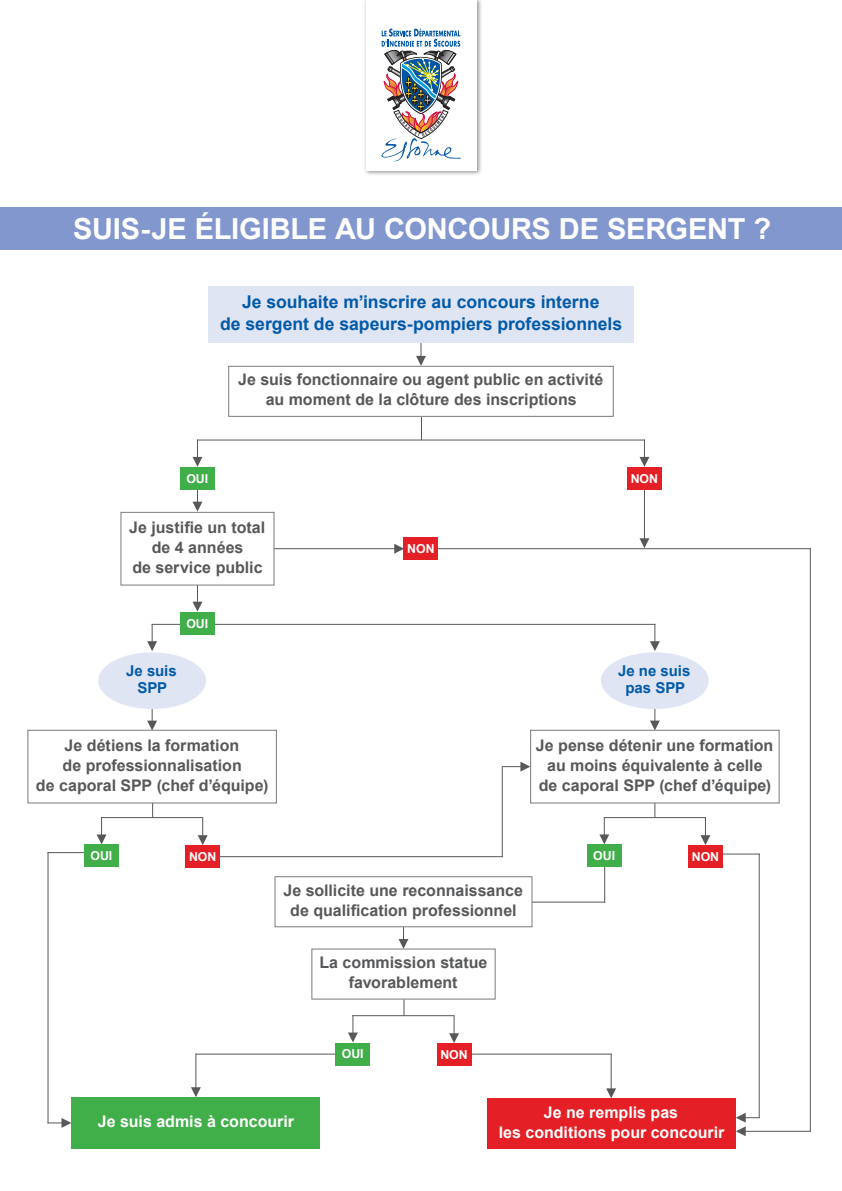
<style>
.page{position:relative;width:842px;height:1191px;background:#fff}
.page>*{position:absolute;margin:0;border:0;box-sizing:border-box;transform-origin:0 0}
.t1{font:700 29px "Arial";letter-spacing:-.01em;color:#fff}
.t2{font:700 17.6px/22px "Arial";color:#015aaa;text-align:center}
.t3{font:700 16px/20px "Arial";color:#57585a;text-align:center}
.t4{font:700 16px/20px "Arial";color:#fff;text-align:center}
.t5{font:700 15px/17px "Arial";letter-spacing:-.005em;color:#015aaa;text-align:center}
.t6{font:700 12.3px "Arial";color:#fff}
</style>
<div class="page">
<svg style="left:416px;top:343px;width:10px;height:23px"></svg>
<hr style="left:48px;top:852px;width:1px;height:271px;background:#57585a">
<hr style="left:48px;top:852px;width:36px;height:1px;background:#57585a">
<svg style="left:48px;top:1118px;width:23px;height:9px"></svg>
<div style="left:0;top:207px;width:842px;height:42px;background:#8197cd"></div>
<div style="left:363px;top:0;width:119px;height:176px;background:#231f20;opacity:.5"></div>
<div style="left:366px;top:0;width:110px;height:170px;background:#fff"></div>
<img style="left:381px;top:28px;width:80px;height:133px">
<hr style="left:644px;top:488px;width:1px;height:51px;background:#57585a">
<svg style="left:639px;top:538px;width:10px;height:10px"></svg>
<svg style="left:399px;top:927px;width:9px;height:21px"></svg>
<hr style="left:218px;top:856px;width:285px;height:1px;background:#57585a">
<svg style="left:152px;top:803px;width:1px;height:14px"></svg>
<svg style="left:198px;top:818px;width:10px;height:27px"></svg>
<div style="left:186px;top:845px;width:34px;height:23px;background:#e41f25"></div>
<svg style="left:97px;top:818px;width:10px;height:26px"></svg>
<div style="left:85px;top:844px;width:34px;height:23px;background:#40ae49"></div>
<hr style="left:101px;top:817px;width:102px;height:1px;background:#57585a">
<hr style="left:195px;top:1053px;width:1px;height:35px;background:#57585a">
<svg style="left:191px;top:1087px;width:10px;height:10px"></svg>
<hr style="left:195px;top:1053px;width:142px;height:1px;background:#57585a">
<hr style="left:611px;top:1053px;width:1px;height:36px;background:#57585a">
<svg style="left:606px;top:1088px;width:10px;height:10px"></svg>
<hr style="left:470px;top:1053px;width:142px;height:1px;background:#57585a">
<hr style="left:604px;top:867px;width:1px;height:35px;background:#57585a">
<hr style="left:528px;top:901px;width:77px;height:1px;background:#57585a">
<hr style="left:759px;top:853px;width:1px;height:265px;background:#57585a">
<hr style="left:723px;top:853px;width:37px;height:1px;background:#57585a">
<hr style="left:745px;top:1130px;width:66px;height:1px;background:#57585a">
<svg style="left:736px;top:1112px;width:24px;height:24px"></svg>
<svg style="left:654px;top:803px;width:1px;height:14px"></svg>
<svg style="left:700px;top:818px;width:10px;height:27px"></svg>
<div style="left:688px;top:845px;width:34px;height:23px;background:#e41f25"></div>
<svg style="left:599px;top:817px;width:10px;height:27px"></svg>
<div style="left:587px;top:844px;width:34px;height:23px;background:#40ae49"></div>
<hr style="left:604px;top:817px;width:102px;height:1px;background:#57585a">
<svg style="left:421px;top:417px;width:1px;height:22px"></svg>
<hr style="left:274px;top:548px;width:537px;height:1px;background:#57585a">
<svg style="left:394px;top:544px;width:10px;height:9px"></svg>
<svg style="left:503px;top:761px;width:27px;height:10px"></svg>
<svg style="left:147px;top:624px;width:10px;height:27px"></svg>
<svg style="left:147px;top:709px;width:10px;height:20px"></svg>
<svg style="left:650px;top:709px;width:10px;height:20px"></svg>
<svg style="left:193px;top:585px;width:9px;height:26px"></svg>
<svg style="left:193px;top:490px;width:9px;height:21px"></svg>
<div style="left:208px;top:286px;width:426px;height:57px;background:#e0e5f3"></div>
<svg style="left:650px;top:624px;width:10px;height:27px"></svg>
<div style="left:601px;top:652px;width:108px;height:57px;background:#e0e5f3;border-radius:50%"></div>
<div style="left:98px;top:652px;width:108px;height:57px;background:#e0e5f3;border-radius:50%"></div>
<div style="left:404px;top:537px;width:34px;height:23px;background:#e41f25"></div>
<div style="left:228px;top:366px;width:386px;height:51px;border:1px solid #787a7d"></div>
<div style="left:27px;top:729px;width:250px;height:74px;border:1px solid #787a7d"></div>
<div style="left:72px;top:1097px;width:248px;height:51px;background:#40ae49"></div>
<div style="left:487px;top:1098px;width:248px;height:50px;background:#e41f25"></div>
<div style="left:120px;top:512px;width:154px;height:73px;border:1px solid #787a7d"></div>
<div style="left:530px;top:729px;width:250px;height:74px;border:1px solid #787a7d"></div>
<svg style="left:639px;top:440px;width:10px;height:27px"></svg>
<div style="left:627px;top:467px;width:34px;height:23px;background:#e41f25"></div>
<svg style="left:193px;top:440px;width:9px;height:27px"></svg>
<div style="left:180px;top:467px;width:34px;height:23px;background:#40ae49"></div>
<hr style="left:197px;top:439px;width:448px;height:1px;background:#57585a">
<hr style="left:152px;top:624px;width:503px;height:1px;background:#57585a">
<div style="left:180px;top:612px;width:34px;height:23px;background:#40ae49"></div>
<hr style="left:810px;top:548px;width:1px;height:583px;background:#57585a">
<div style="left:275px;top:876px;width:257px;height:50px;background:#fff"></div>
<div style="left:274px;top:876px;width:258px;height:51px;border:1px solid #787a7d"></div>
<svg style="left:403px;top:999px;width:1px;height:16px"></svg>
<svg style="left:449px;top:1016px;width:10px;height:27px"></svg>
<div style="left:437px;top:1043px;width:34px;height:23px;background:#e41f25"></div>
<svg style="left:348px;top:1016px;width:10px;height:26px"></svg>
<div style="left:336px;top:1042px;width:34px;height:23px;background:#40ae49"></div>
<hr style="left:352px;top:1015px;width:103px;height:1px;background:#57585a">
<hr style="left:502px;top:766px;width:1px;height:91px;background:#57585a">
<h1 class="t1" style="left:73px;top:209px;width:700px">SUIS-JE ÉLIGIBLE AU CONCOURS DE SERGENT ?</h1>
<p class="t2" style="left:220px;top:292px;width:404px">Je souhaite m’inscrire au concours interne<br>de sergent de sapeurs-pompiers professionnels</p>
<p class="t3" style="left:238px;top:370px;width:366px">Je suis fonctionnaire ou agent public en activité au moment de la clôture des inscriptions</p>
<p class="t6" style="left:186px;top:470px;width:23px">OUI</p>
<p class="t6" style="left:631px;top:470px;width:29px">NON</p>
<p class="t3" style="left:129px;top:518px;width:137px">Je justifie un total de 4 années<br>de service public</p>
<p class="t6" style="left:186px;top:616px;width:23px">OUI</p>
<p class="t5" style="left:126px;top:663px;width:52px">Je suis<br>SPP</p>
<p class="t3" style="left:36px;top:735px;width:234px">Je détiens la formation<br>de professionnalisation<br>de caporal SPP (chef d’équipe)</p>
<p class="t6" style="left:407px;top:540px;width:29px">NON</p>
<p class="t5" style="left:618px;top:663px;width:74px">Je ne suis pas SPP</p>
<p class="t3" style="left:536px;top:735px;width:239px">Je pense détenir une formation au moins équivalente à celle de caporal SPP (chef d’équipe)</p>
<p class="t6" style="left:90px;top:848px;width:23px">OUI</p>
<p class="t6" style="left:189px;top:848px;width:29px">NON</p>
<p class="t6" style="left:593px;top:848px;width:23px">OUI</p>
<p class="t6" style="left:692px;top:848px;width:29px">NON</p>
<p class="t3" style="left:284px;top:880px;width:241px">Je sollicite une reconnaissance de qualification professionnel</p>
<p class="t3" style="left:319px;top:953px;width:170px">La commission statue favorablement</p>
<p class="t6" style="left:342px;top:1046px;width:23px">OUI</p>
<p class="t6" style="left:440px;top:1046px;width:29px">NON</p>
<p class="t4" style="left:98px;top:1112px;width:198px">Je suis admis à concourir</p>
<p class="t4" style="left:499px;top:1102px;width:227px">Je ne remplis pas<br>les conditions pour concourir</p>
</div>
